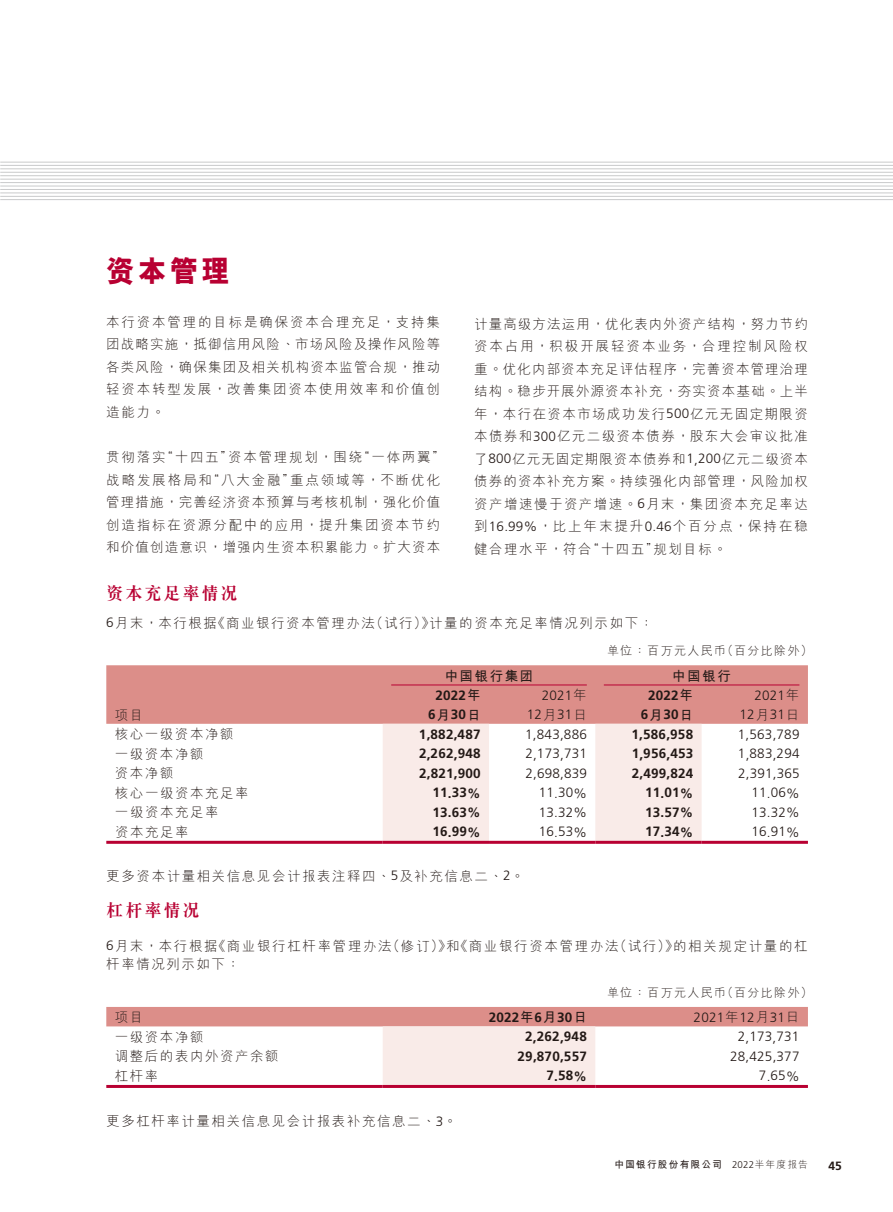
<style>
.page{position:relative;width:893px;height:1212px;background:#fff}
.page>*{position:absolute;margin:0;border:0;box-sizing:border-box;transform-origin:0 0}
.t1{font:800 30px "M Hei HKS";color:#b80032;scale:.95 1}
.t2{font:700 18px "M Sung HKS";letter-spacing:.115em;color:#b80032;scale:.95 1}
.t3{font:300 13.5px/22.5px "M Hei HKS";letter-spacing:.115em;color:#231916;text-align:justify}
.t4{font:300 13.5px/19.5px "Frutiger";letter-spacing:.015em;color:#231916;text-align:right}
.t5{font:700 13.5px/19.5px "Frutiger";letter-spacing:.015em;color:#231916;text-align:center}
.t6{font:700 13.5px "M Hei HKS";letter-spacing:.115em;color:#231916}
.t7{font:300 12px "M Hei HKS";letter-spacing:.115em;color:#231916}
.t8{font:700 12px "Frutiger";color:#231916}
.t9{font:700 9.75px "M Hei HKS";letter-spacing:.115em;color:#231916}
.s1{font-family:"Frutiger"}
.s2{font-family:"M Hei HKS"}
.s3{font-family:"Frutiger";font-weight:300}
.s4{font-weight:300}
</style>
<div class="page">
<hr style="left:0;top:162px;width:893px;height:1px;background:#c9cacb">
<hr style="left:0;top:165px;width:893px;height:1px;background:#c9cacb">
<hr style="left:0;top:168px;width:893px;height:1px;background:#c9cacb">
<hr style="left:0;top:172px;width:893px;height:1px;background:#c9cacb">
<hr style="left:0;top:175px;width:893px;height:1px;background:#c9cacb">
<hr style="left:0;top:179px;width:893px;height:1px;background:#c9cacb">
<hr style="left:0;top:182px;width:893px;height:1px;background:#c9cacb">
<hr style="left:0;top:186px;width:893px;height:1px;background:#c9cacb">
<hr style="left:0;top:189px;width:893px;height:1px;background:#c9cacb">
<hr style="left:0;top:192px;width:893px;height:1px;background:#c9cacb">
<hr style="left:0;top:196px;width:893px;height:1px;background:#c9cacb">
<hr style="left:0;top:199px;width:893px;height:1px;background:#c9cacb">
<svg style="left:106px;top:665px;width:702px;height:176px"></svg>
<hr style="left:106px;top:841px;width:277px;height:3px;background:#b80032">
<hr style="left:383px;top:841px;width:106px;height:3px;background:#b80032">
<hr style="left:489px;top:841px;width:106px;height:3px;background:#b80032">
<hr style="left:595px;top:841px;width:107px;height:3px;background:#b80032">
<hr style="left:702px;top:841px;width:106px;height:3px;background:#b80032">
<hr style="left:391px;top:685px;width:196px;height:1px;background:#b80032">
<hr style="left:604px;top:685px;width:195px;height:1px;background:#b80032">
<svg style="left:106px;top:1007px;width:702px;height:78px"></svg>
<hr style="left:106px;top:1085px;width:277px;height:3px;background:#b80032">
<hr style="left:383px;top:1085px;width:212px;height:3px;background:#b80032">
<hr style="left:595px;top:1085px;width:213px;height:3px;background:#b80032">
<h1 class="t1" style="left:106px;top:251px;width:132px">資本管理</h1>
<p class="t3" style="left:106px;top:310px;width:335px">本行資本管理的目標是確保資本合理充足，支持集團戰略實施，抵禦信用風險、市場風險及操作風險等各類風險，確保集團及相關機構資本監管合規，推動輕資本轉型發展，改善集團資本使用效率和價值創造能力。</p>
<p class="t3" style="left:106px;top:445px;width:340px;text-align:left">貫徹落實“十四五”資本管理規劃，圍繞“一體兩翼”戰略發展格局和“八大金融”重點領域等，不斷優化管理措施，完善經濟資本預算與考核機制，強化價值創造指標在資源分配中的應用，提升集團資本節約和價值創造意識，增強內生資本積累能力。擴大資本</p>
<p class="t3" style="left:474px;top:312px;width:335px">計量高級方法運用，優化表內外資產結構，努力節約資本佔用，積極開展輕資本業務，合理控制風險權重。優化內部資本充足評估程序，完善資本管理治理結構。穩步開展外源資本補充，夯實資本基礎。上半年，本行在資本市場成功發行<span class="s1">500</span>億元無固定期限資本債券和<span class="s1">300</span>億元二級資本債券，股東大會審議批准了<span class="s1">800</span>億元無固定期限資本債券和<span class="s1">1,200</span>億元二級資本債券的資本補充方案。持續強化內部管理，風險加權資產增速慢於資產增速。<span class="s1">6</span>月末，集團資本充足率達到<span class="s1">16.99%</span>，比上年末提升<span class="s1">0.46</span>個百分點，保持在穩健合理水平，符合“十四五”規劃目標。</p>
<h2 class="t2" style="left:106px;top:580px;width:140px">資本充足率情況</h2>
<p class="t3" style="left:106px;top:611px;width:548px"><span class="s1">6</span>月末，本行根據《商業銀行資本管理辦法（試行）》計量的資本充足率情況列示如下：</p>
<p class="t7" style="left:607px;top:642px;width:207px">單位：百萬元人民幣（百分比除外）</p>
<p class="t6" style="left:445px;top:666px;width:90px">中國銀行集團</p>
<p class="t6" style="left:672px;top:666px;width:60px">中國銀行</p>
<p class="t3" style="left:115px;top:703px;width:30px">項目</p>
<p class="t5" style="left:428px;top:685px;width:54px">2022<span class="s2">年<br></span>6<span class="s2">月</span>30<span class="s2">日</span></p>
<p class="t4" style="left:527px;top:685px;width:61px">2021<span class="s2">年<br></span>12<span class="s2">月</span>31<span class="s2">日</span></p>
<p class="t5" style="left:641px;top:685px;width:54px">2022<span class="s2">年<br></span>6<span class="s2">月</span>30<span class="s2">日</span></p>
<p class="t4" style="left:739px;top:685px;width:61px">2021<span class="s2">年<br></span>12<span class="s2">月</span>31<span class="s2">日</span></p>
<p class="t3" style="left:115px;top:722px;width:120px">核心一級資本淨額</p>
<p class="t5" style="left:419px;top:724px;width:63px">1,882,487</p>
<p class="t4" style="left:525px;top:724px;width:63px">1,843,886</p>
<p class="t5" style="left:632px;top:724px;width:63px">1,586,958</p>
<p class="t4" style="left:738px;top:724px;width:63px">1,563,789</p>
<p class="t3" style="left:115px;top:742px;width:90px">一級資本淨額</p>
<p class="t5" style="left:419px;top:744px;width:63px">2,262,948</p>
<p class="t4" style="left:525px;top:744px;width:63px">2,173,731</p>
<p class="t5" style="left:632px;top:744px;width:63px">1,956,453</p>
<p class="t4" style="left:738px;top:744px;width:63px">1,883,294</p>
<p class="t3" style="left:115px;top:761px;width:60px">資本淨額</p>
<p class="t5" style="left:419px;top:763px;width:63px">2,821,900</p>
<p class="t4" style="left:525px;top:763px;width:63px">2,698,839</p>
<p class="t5" style="left:632px;top:763px;width:63px">2,499,824</p>
<p class="t4" style="left:738px;top:763px;width:63px">2,391,365</p>
<p class="t3" style="left:115px;top:781px;width:135px">核心一級資本充足率</p>
<p class="t5" style="left:432px;top:783px;width:50px">11.33%</p>
<p class="t4" style="left:539px;top:783px;width:50px">11.30%</p>
<p class="t5" style="left:645px;top:783px;width:50px">11.01%</p>
<p class="t4" style="left:751px;top:783px;width:50px">11.06%</p>
<p class="t3" style="left:115px;top:800px;width:105px">一級資本充足率</p>
<p class="t5" style="left:432px;top:802px;width:50px">13.63%</p>
<p class="t4" style="left:539px;top:802px;width:50px">13.32%</p>
<p class="t5" style="left:645px;top:802px;width:50px">13.57%</p>
<p class="t4" style="left:751px;top:802px;width:50px">13.32%</p>
<p class="t3" style="left:115px;top:820px;width:75px">資本充足率</p>
<p class="t5" style="left:432px;top:822px;width:50px">16.99%</p>
<p class="t4" style="left:539px;top:822px;width:50px">16.53%</p>
<p class="t5" style="left:645px;top:822px;width:50px">17.34%</p>
<p class="t4" style="left:751px;top:822px;width:50px">16.91%</p>
<p class="t3" style="left:107px;top:864px;width:419px">更多資本計量相關信息見會計報表注釋四、<span class="s1">5</span>及補充信息二、<span class="s1">2</span>。</p>
<h2 class="t2" style="left:106px;top:897px;width:100px">槓桿率情況</h2>
<p class="t3" style="left:106px;top:937px;width:703px;line-height:18px"><span class="s1">6</span>月末，本行根據《商業銀行槓桿率管理辦法（修訂）》和《商業銀行資本管理辦法（試行）》的相關規定計量的槓桿率情況列示如下：</p>
<p class="t7" style="left:607px;top:984px;width:207px">單位：百萬元人民幣（百分比除外）</p>
<p class="t3" style="left:115px;top:1006px;width:30px">項目</p>
<p class="t5" style="left:489px;top:1007px;width:100px">2022<span class="s2">年</span>6<span class="s2">月</span>30<span class="s2">日</span></p>
<p class="t4" style="left:694px;top:1007px;width:107px">2021<span class="s2">年</span>12<span class="s2">月</span>31<span class="s2">日</span></p>
<p class="t3" style="left:115px;top:1025px;width:90px">一級資本淨額</p>
<p class="t5" style="left:525px;top:1027px;width:63px">2,262,948</p>
<p class="t4" style="left:738px;top:1027px;width:63px">2,173,731</p>
<p class="t3" style="left:115px;top:1045px;width:165px">調整後的表內外資產余額</p>
<p class="t5" style="left:518px;top:1046px;width:71px">29,870,557</p>
<p class="t4" style="left:730px;top:1046px;width:71px">28,425,377</p>
<p class="t3" style="left:115px;top:1064px;width:45px">槓桿率</p>
<p class="t5" style="left:546px;top:1066px;width:42px">7.58%</p>
<p class="t4" style="left:759px;top:1066px;width:42px">7.65%</p>
<p class="t3" style="left:106px;top:1109px;width:352px">更多槓桿率計量相關信息見會計報表補充信息二、<span class="s1">3</span>。</p>
<p class="t9" style="left:614px;top:1157px;width:195px">中國銀行股份有限公司 <span class="s3">2022</span><span class="s4">半年度報告</span></p>
<p class="t8" style="left:828px;top:1158px;width:15px">45</p>
</div>
